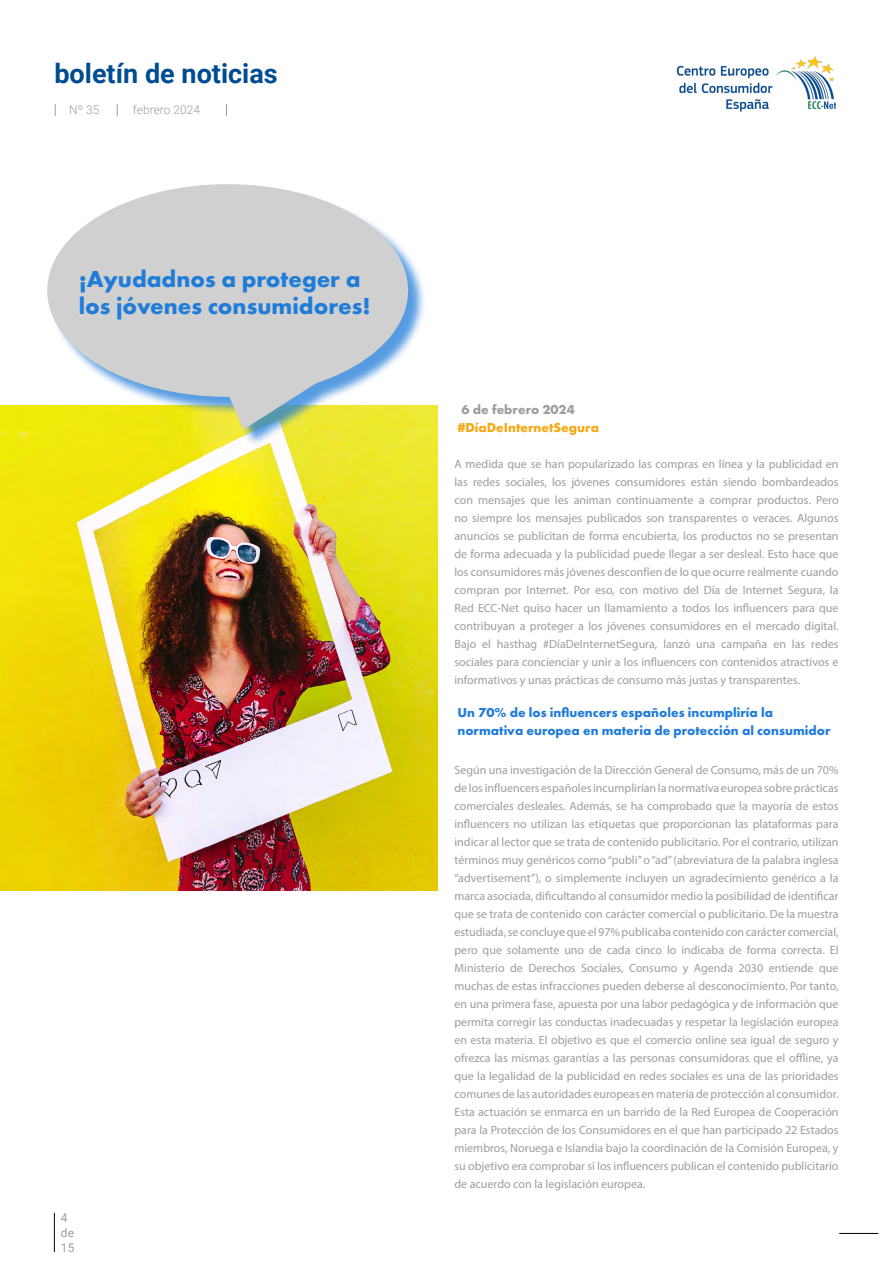
<style>
.page{position:relative;width:893px;height:1263px;background:#fff}
.page>*{position:absolute;margin:0;border:0;box-sizing:border-box;transform-origin:0 0}
.t1{font:700 27px "Roboto";color:#004c91}
.t2{font:700 24px/27px "Futura PT";color:#207cd9}
.t3{font:700 13.5px/18px "Futura PT";color:#207cd9}
.t4{font:700 13.5px "Futura PT";color:#f7a711}
.t5{font:700 13.5px "Futura PT";color:#9d9d9d}
.t6{font:12px/18px "Myriad Pro";color:#9d9d9d;text-align:justify}
.t7{font:300 12px "Roboto";color:#9d9d9d}
.t8{font:12px/15px "Roboto";color:#9d9d9d}
</style>
<div class="page">
<svg style="left:55px;top:104px;width:1px;height:12px"></svg>
<svg style="left:117px;top:104px;width:1px;height:12px"></svg>
<svg style="left:226px;top:104px;width:1px;height:12px"></svg>
<hr style="left:839px;top:1233px;width:39px;height:1px;background:#000">
<img style="left:676px;top:56px;width:159px;height:56px">
<hr style="left:54px;top:1213px;width:1px;height:39px;background:#000">
<img style="left:0;top:405px;width:437px;height:485px">
<div style="left:50px;top:187px;width:377px;height:260px;background:#207cd9;opacity:.75"></div>
<div style="left:49px;top:186px;width:358px;height:209px;background:#d0d0d0;border-radius:50%"></div>
<svg style="left:195px;top:352px;width:178px;height:80px"></svg>
<h1 class="t1" style="left:54px;top:54px;width:225px">boletín de noticias</h1>
<p class="t7" style="left:69px;top:102px;width:32px">Nº 35</p>
<p class="t7" style="left:133px;top:102px;width:69px">febrero 2024</p>
<h2 class="t2" style="left:79px;top:264px;width:293px">¡Ayudadnos a proteger a los jóvenes consumidores!</h2>
<p class="t8" style="left:61px;top:1209px;width:15px">4 de<br>15</p>
<p class="t5" style="left:462px;top:401px;width:115px">6 de febrero 2024</p>
<p class="t4" style="left:457px;top:419px;width:143px">#DíaDeInternetSegura</p>
<p class="t6" style="left:454px;top:455px;width:386px">A medida que se han popularizado las compras en línea y la publicidad en las redes sociales, los jóvenes consumidores están siendo bombardeados con mensajes que les animan continuamente a comprar productos. Pero no siempre los mensajes publicados son transparentes o veraces. Algunos anuncios se publicitan de forma encubierta, los productos no se presentan de forma adecuada y la publicidad puede llegar a ser desleal. Esto hace que los consumidores más jóvenes desconfíen de lo que ocurre realmente cuando compran por Internet. Por eso, con motivo del Día de Internet Segura, la Red ECC-Net quiso hacer un llamamiento a todos los influencers para que contribuyan a proteger a los jóvenes consumidores en el mercado digital.<br>Bajo el hasthag #DíaDeInternetSegura, lanzó una campaña en las redes sociales para concienciar y unir a los influencers con contenidos atractivos e informativos y unas prácticas de consumo más justas y transparentes.</p>
<p class="t3" style="left:457px;top:703px;width:375px">Un 70% de los influencers españoles incumpliría la normativa europea en materia de protección al consumidor</p>
<p class="t6" style="left:454px;top:761px;width:386px">Según una investigación de la Dirección General de Consumo, más de un 70% de los influencers españoles incumplirían la normativa europea sobre prácticas comerciales desleales. Además, se ha comprobado que la mayoría de estos influencers no utilizan las etiquetas que proporcionan las plataformas para indicar al lector que se trata de contenido publicitario. Por el contrario, utilizan términos muy genéricos como “publi” o “ad” (abreviatura de la palabra inglesa “advertisement”), o simplemente incluyen un agradecimiento genérico a la marca asociada, dificultando al consumidor medio la posibilidad de identificar que se trata de contenido con carácter comercial o publicitario. De la muestra estudiada, se concluye que el 97% publicaba contenido con carácter comercial, pero que solamente uno de cada cinco lo indicaba de forma correcta. El Ministerio de Derechos Sociales, Consumo y Agenda 2030 entiende que muchas de estas infracciones pueden deberse al desconocimiento. Por tanto, en una primera fase, apuesta por una labor pedagógica y de información que permita corregir las conductas inadecuadas y respetar la legislación europea en esta materia. El objetivo es que el comercio online sea igual de seguro y ofrezca las mismas garantías a las personas consumidoras que el offline, ya que la legalidad de la publicidad en redes sociales es una de las prioridades comunes de las autoridades europeas en materia de protección al consumidor.<br>Esta actuación se enmarca en un barrido de la Red Europea de Cooperación para la Protección de los Consumidores en el que han participado 22 Estados miembros, Noruega e Islandia bajo la coordinación de la Comisión Europea, y su objetivo era comprobar si los influencers publican el contenido publicitario de acuerdo con la legislación europea.</p>
</div>
